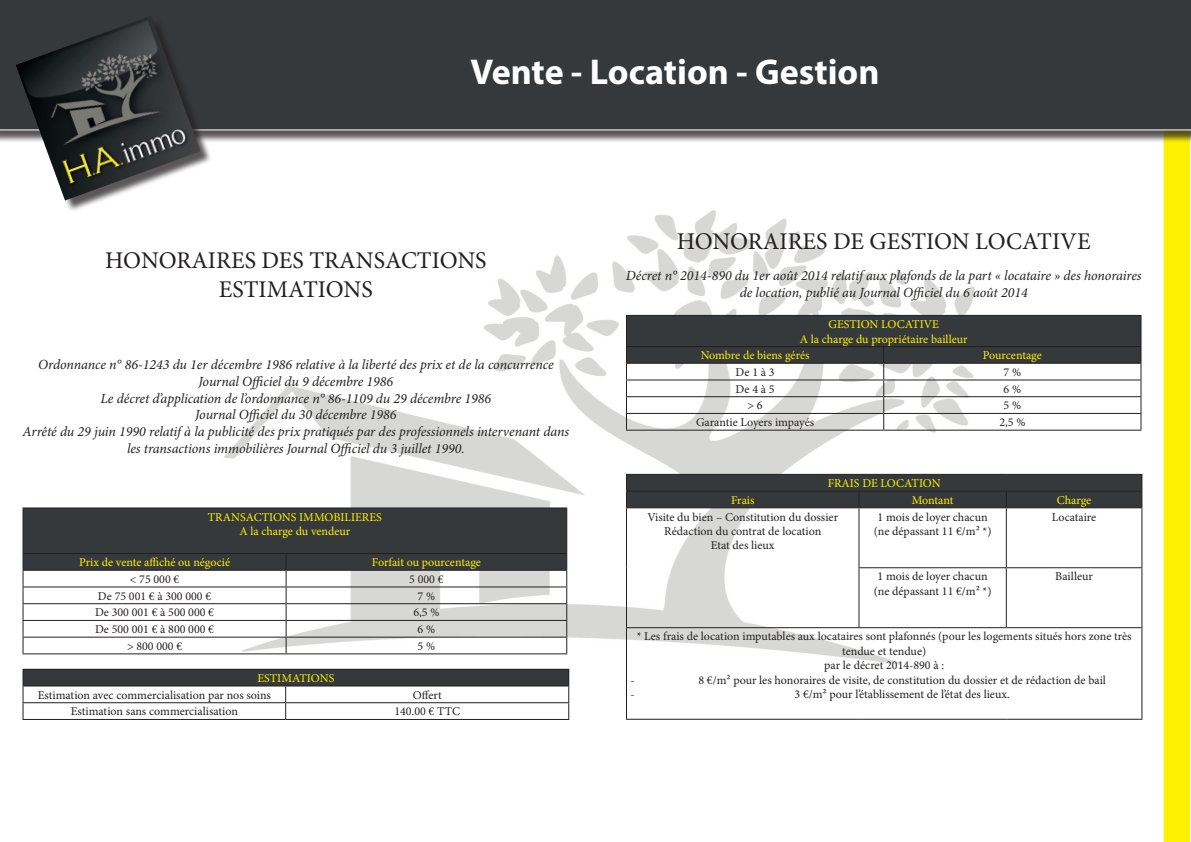
<style>
.page{position:relative;width:1191px;height:842px;background:#fff}
.page>*{position:absolute;margin:0;border:0;box-sizing:border-box;transform-origin:0 0}
.t1{font:700 36px "Myriad Pro";color:#fff}
.t2{font:24px "Minion Pro";color:#231f20}
.t3{font:italic 14px/16.8px "Minion Pro";letter-spacing:-.005em;color:#231f20;text-align:center}
.t4{font:12px/14.4px "Minion Pro";color:#231f20;text-align:center}
.t5{font:12px "Minion Pro";letter-spacing:-.005em;color:#fff101}
</style>
<div class="page">
<div style="left:1163px;top:143px;width:27px;height:699px;background:#fff101"></div>
<img style="left:147px;top:210px;width:870px;height:471px">
<hr style="left:23px;top:507px;width:263px;height:1px;background:#231f20">
<hr style="left:286px;top:507px;width:281px;height:1px;background:#231f20">
<svg style="left:23px;top:508px;width:544px;height:145px"></svg>
<hr style="left:23px;top:653px;width:263px;height:1px;background:#231f20">
<hr style="left:286px;top:653px;width:281px;height:1px;background:#231f20">
<div style="left:23px;top:669px;width:546px;height:17px;background:#35393c"></div>
<hr style="left:23px;top:669px;width:263px;height:1px;background:#231f20">
<hr style="left:286px;top:669px;width:283px;height:1px;background:#231f20">
<hr style="left:23px;top:685px;width:263px;height:1px;background:#231f20">
<hr style="left:286px;top:685px;width:283px;height:1px;background:#231f20">
<hr style="left:23px;top:702px;width:263px;height:1px;background:#231f20">
<svg style="left:23px;top:670px;width:1px;height:49px"></svg>
<hr style="left:286px;top:702px;width:283px;height:1px;background:#231f20">
<svg style="left:285px;top:686px;width:1px;height:33px"></svg>
<svg style="left:568px;top:670px;width:1px;height:49px"></svg>
<hr style="left:23px;top:719px;width:263px;height:1px;background:#231f20">
<hr style="left:286px;top:719px;width:283px;height:1px;background:#231f20">
<svg style="left:626px;top:315px;width:515px;height:115px"></svg>
<hr style="left:626px;top:430px;width:257px;height:1px;background:#231f20">
<hr style="left:883px;top:430px;width:258px;height:1px;background:#231f20">
<svg style="left:626px;top:474px;width:516px;height:33px;background:#34373a"></svg>
<hr style="left:626px;top:507px;width:233px;height:1px;background:#231f20">
<hr style="left:626px;top:508px;width:1px;height:60px;background:#231f20">
<hr style="left:859px;top:507px;width:147px;height:1px;background:#231f20">
<hr style="left:858px;top:508px;width:1px;height:59px;background:#231f20">
<hr style="left:1006px;top:507px;width:136px;height:1px;background:#231f20">
<hr style="left:1005px;top:508px;width:1px;height:59px;background:#231f20">
<hr style="left:1141px;top:508px;width:1px;height:59px;background:#231f20">
<hr style="left:626px;top:568px;width:1px;height:59px;background:#231f20">
<hr style="left:858px;top:567px;width:148px;height:1px;background:#231f20">
<hr style="left:858px;top:568px;width:1px;height:59px;background:#231f20">
<hr style="left:1006px;top:567px;width:136px;height:1px;background:#231f20">
<hr style="left:1005px;top:568px;width:1px;height:59px;background:#231f20">
<hr style="left:1141px;top:568px;width:1px;height:59px;background:#231f20">
<hr style="left:626px;top:627px;width:233px;height:1px;background:#231f20">
<hr style="left:626px;top:628px;width:1px;height:91px;background:#231f20">
<hr style="left:859px;top:627px;width:147px;height:1px;background:#231f20">
<hr style="left:1006px;top:627px;width:136px;height:1px;background:#231f20">
<hr style="left:1141px;top:628px;width:1px;height:91px;background:#231f20">
<hr style="left:626px;top:719px;width:233px;height:1px;background:#231f20">
<hr style="left:859px;top:719px;width:147px;height:1px;background:#231f20">
<hr style="left:1006px;top:719px;width:136px;height:1px;background:#231f20">
<div style="left:0;top:0;width:1191px;height:143px;background:#231f20;opacity:.75"></div>
<div style="left:0;top:0;width:1191px;height:130px;background:#35393c"></div>
<div style="left:18px;top:18px;width:194px;height:194px;background:#231f20;opacity:.75"></div>
<img style="left:16px;top:16px;width:184px;height:185px">
<p class="t1" style="left:470px;top:48px;width:410px">Vente - Location - Gestion</p>
<p class="t2" style="left:105px;top:244px;width:383px">HONORAIRES DES TRANSACTIONS</p>
<p class="t2" style="left:219px;top:273px;width:155px">ESTIMATIONS</p>
<p class="t3" style="left:38px;top:356px;width:517px">Ordonnance n° 86-1243 du 1er décembre 1986 relative à la liberté des prix et de la concurrence</p>
<p class="t3" style="left:198px;top:373px;width:196px">Journal Officiel du 9 décembre 1986</p>
<p class="t3" style="left:100px;top:390px;width:392px">Le décret d’application de l’ordonnance n° 86-1109 du 29 décembre 1986</p>
<p class="t3" style="left:195px;top:407px;width:203px">Journal Officiel du 30 décembre 1986</p>
<p class="t3" style="left:23px;top:423px;width:548px">Arrêté du 29 juin 1990 relatif à la publicité des prix pratiqués par des professionnels intervenant dans les transactions immobilières Journal Officiel du 3 juillet 1990.</p>
<p class="t5" style="left:208px;top:509px;width:175px">TRANSACTIONS IMMOBILIERES</p>
<p class="t5" style="left:239px;top:523px;width:112px">A la charge du vendeur</p>
<p class="t5" style="left:79px;top:554px;width:153px">Prix de vente affiché ou négocié</p>
<p class="t5" style="left:372px;top:554px;width:110px">Forfait ou pourcentage</p>
<p class="t4" style="left:130px;top:572px;width:51px">&lt; 75 000 €</p>
<p class="t4" style="left:409px;top:572px;width:36px">5 000 €</p>
<p class="t4" style="left:98px;top:589px;width:115px">De 75 001 € à 300 000 €</p>
<p class="t4" style="left:418px;top:589px;width:19px">7 %</p>
<p class="t4" style="left:95px;top:605px;width:120px">De 300 001 € à 500 000 €</p>
<p class="t4" style="left:413px;top:605px;width:28px">6,5 %</p>
<p class="t4" style="left:95px;top:622px;width:120px">De 500 001 € à 800 000 €</p>
<p class="t4" style="left:418px;top:622px;width:19px">6 %</p>
<p class="t4" style="left:127px;top:639px;width:57px">&gt; 800 000 €</p>
<p class="t4" style="left:418px;top:639px;width:19px">5 %</p>
<p class="t5" style="left:257px;top:670px;width:78px">ESTIMATIONS</p>
<p class="t4" style="left:38px;top:688px;width:235px">Estimation avec commercialisation par nos soins</p>
<p class="t4" style="left:413px;top:688px;width:30px">Offert</p>
<p class="t4" style="left:71px;top:704px;width:169px">Estimation sans commercialisation</p>
<p class="t4" style="left:394px;top:704px;width:67px">140.00 € TTC</p>
<p class="t2" style="left:676px;top:225px;width:415px">HONORAIRES DE GESTION LOCATIVE</p>
<p class="t3" style="left:626px;top:267px;width:517px">Décret n° 2014-890 du 1er août 2014 relatif aux plafonds de la part « locataire » des honoraires de location, publié au Journal Officiel du 6 août 2014</p>
<p class="t5" style="left:828px;top:316px;width:112px">GESTION LOCATIVE</p>
<p class="t5" style="left:799px;top:331px;width:169px">A la charge du propriétaire bailleur</p>
<p class="t5" style="left:700px;top:347px;width:110px">Nombre de biens gérés</p>
<p class="t5" style="left:982px;top:347px;width:61px">Pourcentage</p>
<p class="t4" style="left:735px;top:365px;width:40px">De 1 à 3</p>
<p class="t4" style="left:1003px;top:365px;width:19px">7 %</p>
<p class="t4" style="left:735px;top:382px;width:40px">De 4 à 5</p>
<p class="t4" style="left:1003px;top:382px;width:19px">6 %</p>
<p class="t4" style="left:747px;top:398px;width:17px">&gt; 6</p>
<p class="t4" style="left:1003px;top:398px;width:19px">5 %</p>
<p class="t4" style="left:696px;top:415px;width:120px">Garantie Loyers impayés</p>
<p class="t4" style="left:999px;top:415px;width:28px">2,5 %</p>
<p class="t5" style="left:827px;top:475px;width:115px">FRAIS DE LOCATION</p>
<p class="t5" style="left:731px;top:492px;width:25px">Frais</p>
<p class="t5" style="left:912px;top:492px;width:43px">Montant</p>
<p class="t5" style="left:1056px;top:492px;width:36px">Charge</p>
<p class="t4" style="left:647px;top:510px;width:192px">Visite du bien – Constitution du dossier</p>
<p class="t4" style="left:664px;top:524px;width:158px">Rédaction du contrat de location</p>
<p class="t4" style="left:711px;top:538px;width:65px">Etat des lieux</p>
<p class="t4" style="left:877px;top:510px;width:112px">1 mois de loyer chacun</p>
<p class="t4" style="left:873px;top:524px;width:119px">(ne dépassant 11 €/m² *)</p>
<p class="t4" style="left:1052px;top:510px;width:46px">Locataire</p>
<p class="t4" style="left:877px;top:569px;width:112px">1 mois de loyer chacun</p>
<p class="t4" style="left:873px;top:584px;width:119px">(ne dépassant 11 €/m² *)</p>
<p class="t4" style="left:1055px;top:569px;width:39px">Bailleur</p>
<p class="t4" style="left:636px;top:629px;width:496px">* Les frais de location imputables aux locataires sont plafonnés (pour les logements situés hors zone très tendue et tendue)</p>
<p class="t4" style="left:824px;top:658px;width:121px">par le décret 2014-890 à :</p>
<p class="t4" style="left:630px;top:673px;width:6px">-</p>
<p class="t4" style="left:698px;top:673px;width:409px">8 €/m² pour les honoraires de visite, de constitution du dossier et de rédaction de bail</p>
<p class="t4" style="left:630px;top:687px;width:6px">-</p>
<p class="t4" style="left:794px;top:687px;width:217px">3 €/m² pour l’établissement de l’état des lieux.</p>
</div>
